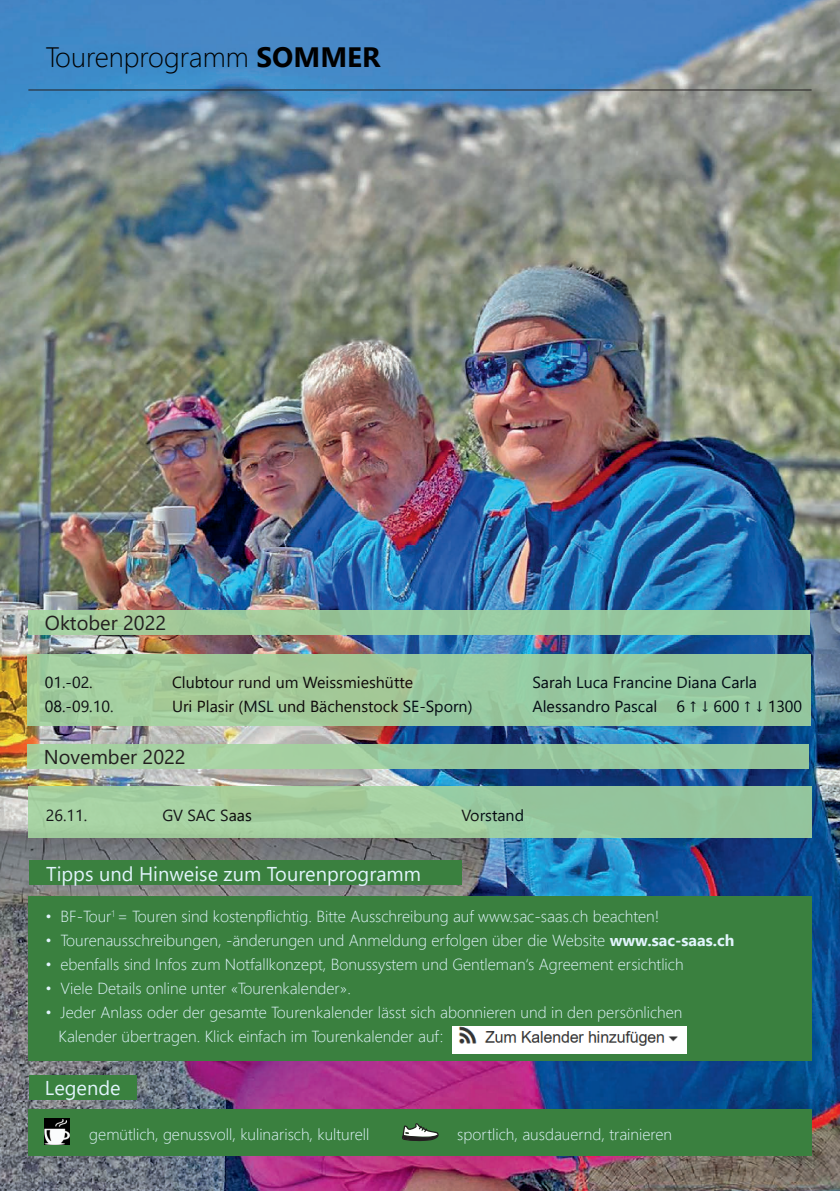
<style>
.page{position:relative;width:840px;height:1191px;background:#fff}
.page>*{position:absolute;margin:0;border:0;box-sizing:border-box;transform-origin:0 0}
.t1{font:300 28px "Segoe UI";color:#000}
.t2{font:20px "Segoe UI";color:#e1f4fc}
.t3{font:20px "Segoe UI";color:#231f20}
.t4{font:300 16px "Segoe UI";color:#e1f4fc}
.t5{font:16px "Segoe UI";color:#000104}
.s1{font-weight:700}
</style>
<div class="page">
<img style="left:0;top:0;width:839px;height:1191px">
<hr style="left:28px;top:90px;width:783px;height:1px;background:#231f20">
<div style="left:29px;top:610px;width:780px;height:25px;background:linear-gradient(to right,#a4cb9b,#92c8a3)"></div>
<div style="left:28px;top:654px;width:782px;height:72px;background:linear-gradient(to right,#a6cc9a,#93c7a1)"></div>
<div style="left:29px;top:860px;width:432px;height:25px;background:#3a803f"></div>
<div style="left:29px;top:786px;width:782px;height:52px;background:#9ec99d"></div>
<div style="left:28px;top:896px;width:783px;height:164px;background:#3a803f"></div>
<img style="left:452px;top:1026px;width:233px;height:27px">
<div style="left:28px;top:744px;width:780px;height:25px;background:linear-gradient(to right,#a9d3a2,#91c39d)"></div>
<div style="left:29px;top:1075px;width:107px;height:24px;background:#3a813f"></div>
<div style="left:28px;top:1108px;width:783px;height:47px;background:#3a803f"></div>
<svg style="left:402px;top:1123px;width:37px;height:18px"></svg>
<img style="left:45px;top:1118px;width:24px;height:26px">
<p class="t1" style="left:45px;top:31px;width:336px">Tourenprogramm <span class="s1">SOMMER</span></p>
<p class="t3" style="left:45px;top:604px;width:123px">Oktober 2022</p>
<p class="t5" style="left:45px;top:667px;width:49px">01.-02.</p>
<p class="t5" style="left:172px;top:667px;width:242px">Clubtour rund um Weissmieshütte</p>
<p class="t5" style="left:532px;top:667px;width:226px">Sarah Luca Francine Diana Carla</p>
<p class="t5" style="left:45px;top:691px;width:70px">08.-09.10.</p>
<p class="t5" style="left:172px;top:691px;width:302px">Uri Plasir (MSL und Bächenstock SE-Sporn)</p>
<p class="t5" style="left:532px;top:691px;width:271px">Alessandro Pascal 6 ↑ ↓ 600 ↑ ↓ 1300</p>
<p class="t3" style="left:44px;top:738px;width:143px">November 2022</p>
<p class="t5" style="left:46px;top:799px;width:43px">26.11.</p>
<p class="t5" style="left:162px;top:799px;width:91px">GV SAC Saas</p>
<p class="t5" style="left:461px;top:799px;width:64px">Vorstand</p>
<p class="t2" style="left:46px;top:854px;width:376px">Tipps und Hinweise zum Tourenprogramm</p>
<p class="t4" style="left:45px;top:901px;width:615px">• BF-Tour<sup>1</sup> = Touren sind kostenpflichtig. Bitte Ausschreibung auf www.sac-saas.ch beachten!</p>
<p class="t4" style="left:45px;top:925px;width:690px">• Tourenausschreibungen, -änderungen und Anmeldung erfolgen über die Website <span class="s1">www.sac-saas.ch</span></p>
<p class="t4" style="left:45px;top:949px;width:639px">• ebenfalls sind Infos zum Notfallkonzept, Bonussystem und Gentleman‘s Agreement ersichtlich</p>
<p class="t4" style="left:45px;top:973px;width:307px">• Viele Details online unter «Tourenkalender».</p>
<p class="t4" style="left:45px;top:997px;width:638px">• Jeder Anlass oder der gesamte Tourenkalender lässt sich abonnieren und in den persönlichen</p>
<p class="t4" style="left:59px;top:1021px;width:386px">Kalender übertragen. Klick einfach im Tourenkalender auf:</p>
<p class="t2" style="left:45px;top:1069px;width:77px">Legende</p>
<p class="t4" style="left:89px;top:1119px;width:281px">gemütlich, genussvoll, kulinarisch, kulturell</p>
<p class="t4" style="left:457px;top:1119px;width:216px">sportlich, ausdauernd, trainieren</p>
</div>
